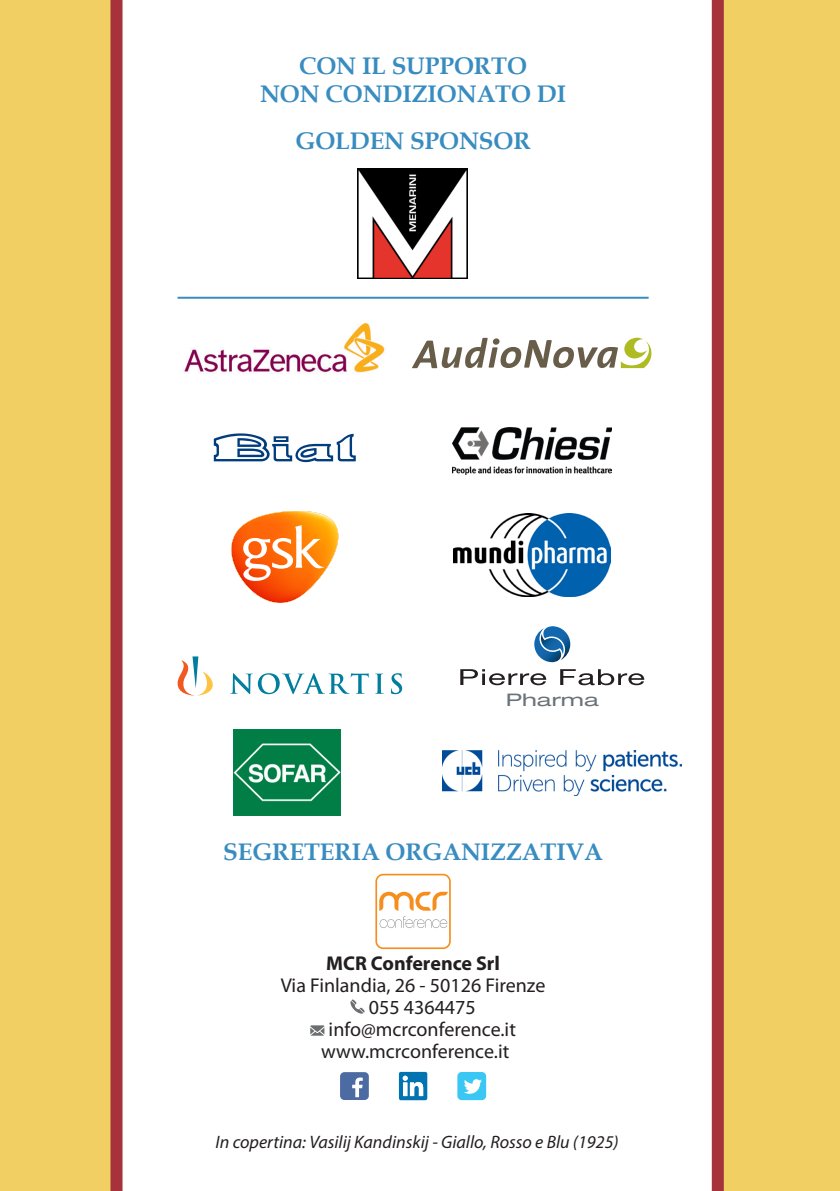
<style>
.page{position:relative;width:840px;height:1191px;background:#fff}
.page>*{position:absolute;margin:0;border:0;box-sizing:border-box;transform-origin:0 0}
.t1{font:700 24px "Book Antiqua";letter-spacing:-.005em;color:#398cc0}
.t2{font:20px "Myriad Pro";color:#231f20}
.t3{font:700 20px "Myriad Pro";color:#231f20}
.t4{font:italic 18px "Myriad Pro";color:#231f20}
.t5{font:expanded 17.4px "Helvetica Neue LT Std";color:#697379;scale:1.31 1}
</style>
<div class="page">
<div style="left:0;top:0;width:839px;height:1191px;background:#f1cf63"></div>
<div style="left:110px;top:0;width:613px;height:1191px;background:#fff"></div>
<svg style="left:350px;top:999px;width:14px;height:14px"></svg>
<svg style="left:310px;top:1025px;width:14px;height:10px"></svg>
<svg style="left:375px;top:873px;width:75px;height:76px;background:#fbead8"></svg>
<div style="left:340px;top:1072px;width:28px;height:28px;background:#4d6ba3;border-radius:4px"></div>
<svg style="left:352px;top:1077px;width:10px;height:20px"></svg>
<div style="left:457px;top:1072px;width:29px;height:28px;background:#3bc7f4;border-radius:4px"></div>
<svg style="left:464px;top:1079px;width:18px;height:14px"></svg>
<svg style="left:398px;top:1071px;width:29px;height:29px"></svg>
<img style="left:357px;top:168px;width:110px;height:111px">
<hr style="left:177px;top:297px;width:471px;height:2px;background:#398cc0">
<img style="left:164px;top:313px;width:241px;height:80px">
<svg style="left:411px;top:338px;width:241px;height:30px;background:#c8c5b6"></svg>
<svg style="left:214px;top:433px;width:141px;height:31px;background:#b3c5d8"></svg>
<img style="left:452px;top:428px;width:159px;height:47px">
<svg style="left:231px;top:511px;width:107px;height:92px;background:#fca262"></svg>
<svg style="left:230px;top:673px;width:22px;height:21px"></svg>
<svg style="left:258px;top:673px;width:110px;height:21px;background:#bbdce5"></svg>
<svg style="left:375px;top:673px;width:8px;height:21px"></svg>
<svg style="left:391px;top:673px;width:11px;height:21px"></svg>
<svg style="left:177px;top:656px;width:44px;height:39px;background:#efe3d7"></svg>
<svg style="left:534px;top:626px;width:36px;height:36px"></svg>
<svg style="left:460px;top:669px;width:86px;height:16px"></svg>
<svg style="left:560px;top:669px;width:84px;height:16px"></svg>
<img style="left:233px;top:730px;width:107px;height:85px">
<img style="left:442px;top:750px;width:239px;height:45px">
<img style="left:453px;top:514px;width:157px;height:83px">
<p class="t1" style="left:299px;top:50px;width:229px">CON IL SUPPORTO</p>
<p class="t1" style="left:260px;top:78px;width:307px">NON CONDIZIONATO DI</p>
<p class="t1" style="left:295px;top:125px;width:237px">GOLDEN SPONSOR</p>
<p class="t5" style="left:505px;top:689px;width:72px">Pharma</p>
<p class="t1" style="left:223px;top:835px;width:381px">SEGRETERIA ORGANIZZATIVA</p>
<p class="t3" style="left:326px;top:950px;width:175px">MCR Conference Srl</p>
<p class="t2" style="left:280px;top:974px;width:266px">Via Finlandia, 26 - 50126 Firenze</p>
<p class="t2" style="left:368px;top:996px;width:108px">055 4364475</p>
<p class="t2" style="left:328px;top:1018px;width:189px">info@mcrconference.it</p>
<p class="t2" style="left:321px;top:1040px;width:190px">www.mcrconference.it</p>
<p class="t4" style="left:215px;top:1131px;width:404px">In copertina: Vasilij Kandinskij - Giallo, Rosso e Blu (1925)</p>
</div>
